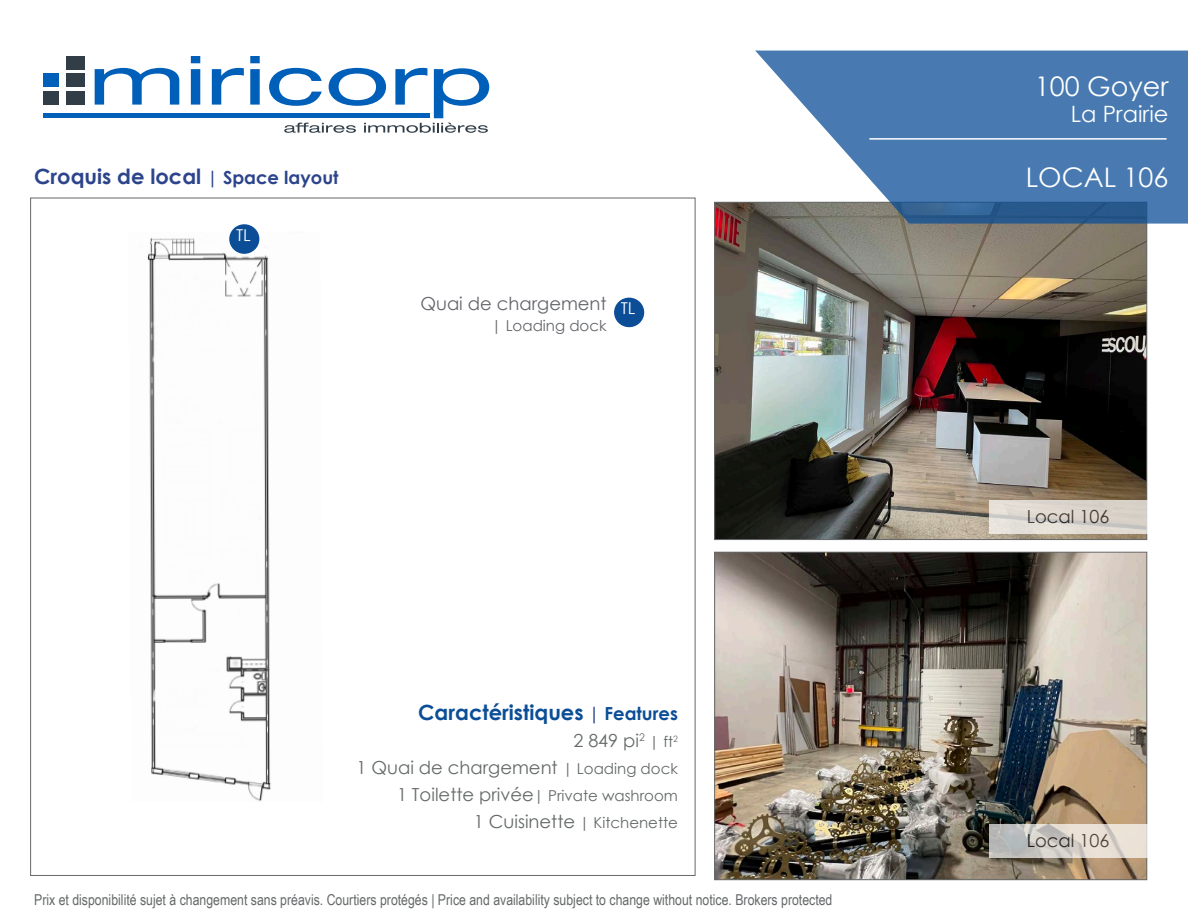
<style>
.page{position:relative;width:1188px;height:918px;background:#fff}
.page>*{position:absolute;margin:0;border:0;box-sizing:border-box;transform-origin:0 0}
.t1{font:27px "Century Gothic";color:#fff}
.t2{font:22.5px "Century Gothic";color:#fff}
.t3{font:700 21px "Century Gothic";color:#2c448b}
.t4{font:700 21px "Century Gothic";color:#0b4e97}
.t5{font:18px "Century Gothic";color:#656969}
.t6{font:18px "Century Gothic";color:#231f20}
.t7{font:18px "Century Gothic";color:#63656a}
.t8{font:15px "Arial Narrow";color:#656969}
.t9{font:15px "Century Gothic";color:#656969}
.t10{font:15px "Century Gothic";color:#63656a}
.s1{font-size:18px}
.s2{font-size:18px;color:#2c448b}
.s3{font-size:15px}
</style>
<div class="page">
<svg style="left:95px;top:68px;width:84px;height:37px"></svg>
<svg style="left:191px;top:56px;width:9px;height:49px"></svg>
<svg style="left:212px;top:68px;width:32px;height:37px"></svg>
<svg style="left:250px;top:56px;width:10px;height:49px"></svg>
<hr style="left:43px;top:114px;width:387px;height:4px;background:#005fb9">
<div style="left:66px;top:74px;width:19px;height:13px;background:#313e48"></div>
<div style="left:66px;top:56px;width:19px;height:13px;background:#313e48"></div>
<div style="left:66px;top:91px;width:19px;height:13px;background:#313e48"></div>
<div style="left:43px;top:74px;width:16px;height:13px;background:#005fb9"></div>
<div style="left:43px;top:91px;width:16px;height:13px;background:#313e48"></div>
<svg style="left:269px;top:68px;width:220px;height:65px"></svg>
<img style="left:716px;top:204px;width:429px;height:334px">
<img style="left:716px;top:554px;width:429px;height:324px">
<div style="left:714px;top:552px;width:433px;height:328px;border:1px solid #656969"></div>
<svg style="left:989px;top:500px;width:158px;height:33px;background:#dbd6ce"></svg>
<svg style="left:989px;top:824px;width:158px;height:33px;background:#d4cfc9"></svg>
<div style="left:615px;top:298px;width:29px;height:29px;background:#0b4e97;border-radius:50%"></div>
<div style="left:614px;top:298px;width:30px;height:29px;border:1px solid #0b4e97;border-radius:50%"></div>
<img style="left:147px;top:232px;width:124px;height:570px">
<div style="left:230px;top:225px;width:29px;height:28px;background:#0b4e97;border-radius:50%"></div>
<div style="left:229px;top:224px;width:30px;height:30px;border:1px solid #0b4e97;border-radius:50%"></div>
<svg style="left:755px;top:51px;width:433px;height:173px;background:#6189b6"></svg>
<hr style="left:869px;top:138px;width:298px;height:2px;background:#fff">
<p class="t3" style="left:34px;top:160px;width:306px">Croquis de local <span class="s1">| Space layout</span></p>
<p class="t7" style="left:420px;top:290px;width:188px">Quai de chargement</p>
<p class="t10" style="left:491px;top:315px;width:117px">| Loading dock</p>
<p class="t4" style="left:418px;top:696px;width:261px">Caractéristiques <span class="s2">|</span> <span class="s1">Features</span></p>
<p class="t5" style="left:573px;top:728px;width:106px">2 849 pi<sup>2</sup> <span class="s3">| ft</span><sup>2</sup></p>
<p class="t5" style="left:356px;top:755px;width:323px">1 Quai de chargement <span class="s3">| Loading dock</span></p>
<p class="t9" style="left:397px;top:785px;width:282px"><span class="s1">1 Toilette privée</span>| Private washroom</p>
<p class="t9" style="left:474px;top:812px;width:206px"><span class="s1">1 Cuisinette</span> | Kitchenette</p>
<p class="t8" style="left:34px;top:889px;width:800px">Prix et disponibilité sujet à changement sans préavis. Courtiers protégés | Price and availability subject to change without notice. Brokers protected</p>
<h1 class="t1" style="left:1035px;top:68px;width:135px">100 Goyer</h1>
<h2 class="t2" style="left:1071px;top:98px;width:99px">La Prairie</h2>
<h1 class="t1" style="left:1026px;top:159px;width:144px">LOCAL 106</h1>
<p class="t6" style="left:1027px;top:504px;width:84px">Local 106</p>
<p class="t6" style="left:1027px;top:828px;width:84px">Local 106</p>
</div>
